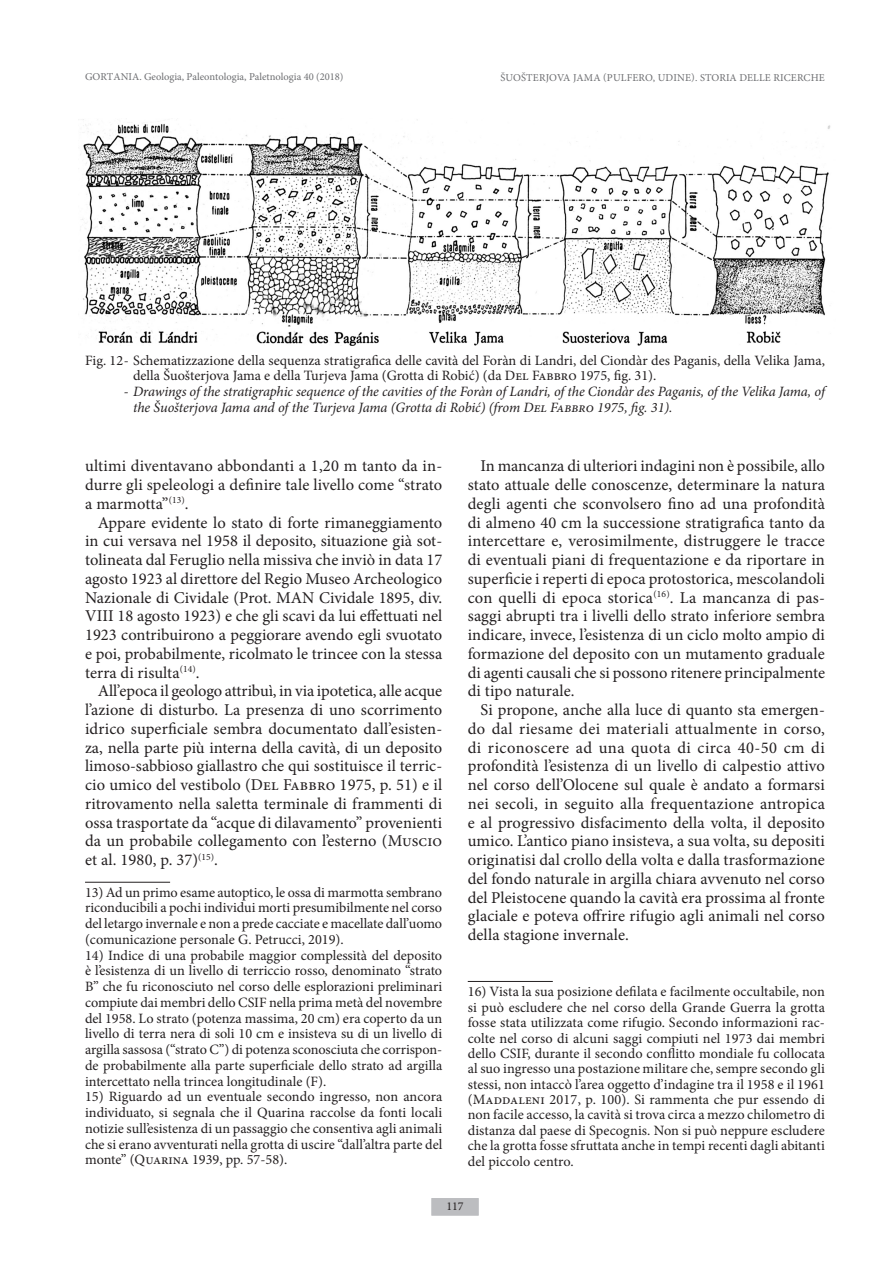
<style>
.page{position:relative;width:893px;height:1263px;background:#fff}
.page>*{position:absolute;margin:0;border:0;box-sizing:border-box;transform-origin:0 0}
.footnote_text{font:16.5px/18.8px "Minion Pro";letter-spacing:.005em;color:#231f20;text-align:justify}
.Normal__Web{font:16.5px/18.8px "Minion Pro";letter-spacing:.005em;color:#231f20;text-align:justify}
.footnote_text-2{font:14.25px/15.8px "Minion Pro";color:#231f20;text-align:justify}
.t1{font:italic 14.25px/15.8px "Minion Pro";letter-spacing:-.005em;color:#231f20}
.t2{font:12px "Minion Pro";color:#231f20}
.t3{font:10.5px "Minion Pro";color:#6c6d70}
</style>
<div class="page">
<div style="left:432px;top:1198px;width:46px;height:17px;background:#bcbdc0"></div>
<img style="left:80px;top:119px;width:751px;height:227px">
<hr style="left:468px;top:981px;width:85px;height:1px;background:#231f20">
<hr style="left:85px;top:882px;width:85px;height:1px;background:#231f20">
<p class="t3" style="left:85px;top:70px;width:260px">GORTANIA. Geologia, Paleontologia, Paletnologia 40 (2018)</p>
<p class="t3" style="left:500px;top:70px;width:326px">ŠUOŠTERJOVA JAMA (PULFERO, UDINE). STORIA DELLE RICERCHE</p>
<p class="footnote_text-2" style="left:133px;top:352px;width:693px;text-indent:-48px">Fig. 12- Schematizzazione della sequenza stratigrafica delle cavità del Foràn di Landri, del Ciondàr des Paganis, della Velika Jama, della Šuošterjova Jama e della Turjeva Jama (Grotta di Robić) (da Del Fabbro 1975, fig. 31).</p>
<p class="t1" style="left:133px;top:384px;width:693px;text-indent:-9px">- Drawings of the stratigraphic sequence of the cavities of the Foràn of Landri, of the Ciondàr des Paganis, of the Velika Jama, of the Šuošterjova Jama and of the Turjeva Jama (Grotta di Robić) (from Del Fabbro 1975, fig. 31).</p>
<p class="Normal__Web" style="left:85px;top:457px;width:359px">ultimi diventavano abbondanti a 1,20 m tanto da in&shy;durre gli speleologi a definire tale livello come “strato a marmotta”<sup>(13)</sup>.</p>
<p class="footnote_text" style="left:85px;top:513px;width:359px;text-indent:13px">Appare evidente lo stato di forte rimaneggiamento in cui versava nel 1958 il deposito, situazione già sot&shy;tolineata dal Feruglio nella missiva che inviò in data 17 agosto 1923 al direttore del Regio Museo Archeologico Nazionale di Cividale (Prot. MAN Cividale 1895, div.<br>VIII 18 agosto 1923) e che gli scavi da lui effettuati nel 1923 contribuirono a peggiorare avendo egli svuotato e poi, probabilmente, ricolmato le trincee con la stessa terra di risulta<sup>(14)</sup>.</p>
<p class="footnote_text" style="left:85px;top:682px;width:359px;text-indent:13px">All’epoca il geologo attribuì, in via ipotetica, alle acque l’azione di disturbo. La presenza di uno scorrimento idrico superficiale sembra documentato dall’esisten&shy;za, nella parte più interna della cavità, di un deposito limoso-sabbioso giallastro che qui sostituisce il terric&shy;cio umico del vestibolo (Del Fabbro 1975, p. 51) e il ritrovamento nella saletta terminale di frammenti di ossa trasportate da “acque di dilavamento” provenienti da un probabile collegamento con l’esterno (Muscio et al. 1980, p. 37)<sup>(15)</sup>.</p>
<p class="footnote_text-2" style="left:85px;top:884px;width:359px">13) Ad un primo esame autoptico, le ossa di marmotta sembrano riconducibili a pochi individui morti presumibilmente nel corso del letargo invernale e non a prede cacciate e macellate dall’uomo (comunicazione personale G. Petrucci, 2019).</p>
<p class="footnote_text-2" style="left:85px;top:947px;width:359px">14) Indice di una probabile maggior complessità del deposito è l’esistenza di un livello di terriccio rosso, denominato “strato B” che fu riconosciuto nel corso delle esplorazioni preliminari compiute dai membri dello CSIF nella prima metà del novembre del 1958. Lo strato (potenza massima, 20 cm) era coperto da un livello di terra nera di soli 10 cm e insisteva su di un livello di argilla sassosa (“strato C”) di potenza sconosciuta che corrispon&shy;de probabilmente alla parte superficiale dello strato ad argilla intercettato nella trincea longitudinale (F).</p>
<p class="footnote_text-2" style="left:85px;top:1089px;width:359px">15) Riguardo ad un eventuale secondo ingresso, non ancora individuato, si segnala che il Quarina raccolse da fonti locali notizie sull’esistenza di un passaggio che consentiva agli animali che si erano avventurati nella grotta di uscire “dall’altra parte del monte” (Quarina 1939, pp. 57-58).</p>
<p class="footnote_text" style="left:468px;top:457px;width:359px;text-indent:13px">In mancanza di ulteriori indagini non è possibile, allo stato attuale delle conoscenze, determinare la natura degli agenti che sconvolsero fino ad una profondità di almeno 40 cm la successione stratigrafica tanto da intercettare e, verosimilmente, distruggere le tracce di eventuali piani di frequentazione e da riportare in superficie i reperti di epoca protostorica, mescolandoli con quelli di epoca storica<sup>(16)</sup>. La mancanza di pas&shy;saggi abrupti tra i livelli dello strato inferiore sembra indicare, invece, l’esistenza di un ciclo molto ampio di formazione del deposito con un mutamento graduale di agenti causali che si possono ritenere principalmente di tipo naturale.</p>
<p class="Normal__Web" style="left:468px;top:700px;width:359px;text-indent:13px">Si propone, anche alla luce di quanto sta emergen&shy;do dal riesame dei materiali attualmente in corso, di riconoscere ad una quota di circa 40-50 cm di profondità l’esistenza di un livello di calpestio attivo nel corso dell’Olocene sul quale è andato a formarsi nei secoli, in seguito alla frequentazione antropica e al progressivo disfacimento della volta, il deposito umico. L’antico piano insisteva, a sua volta, su depositi originatisi dal crollo della volta e dalla trasformazione del fondo naturale in argilla chiara avvenuto nel corso del Pleistocene quando la cavità era prossima al fronte glaciale e poteva offrire rifugio agli animali nel corso della stagione invernale.</p>
<p class="footnote_text-2" style="left:468px;top:984px;width:359px">16) Vista la sua posizione defilata e facilmente occultabile, non si può escludere che nel corso della Grande Guerra la grotta fosse stata utilizzata come rifugio. Secondo informazioni rac&shy;colte nel corso di alcuni saggi compiuti nel 1973 dai membri dello CSIF, durante il secondo conflitto mondiale fu collocata al suo ingresso una postazione militare che, sempre secondo gli stessi, non intaccò l’area oggetto d’indagine tra il 1958 e il 1961 (Maddaleni 2017, p. 100). Si rammenta che pur essendo di non facile accesso, la cavità si trova circa a mezzo chilometro di distanza dal paese di Specognis. Non si può neppure escludere che la grotta fosse sfruttata anche in tempi recenti dagli abitanti del piccolo centro.</p>
<p class="t2" style="left:446px;top:1198px;width:19px">117</p>
</div>
